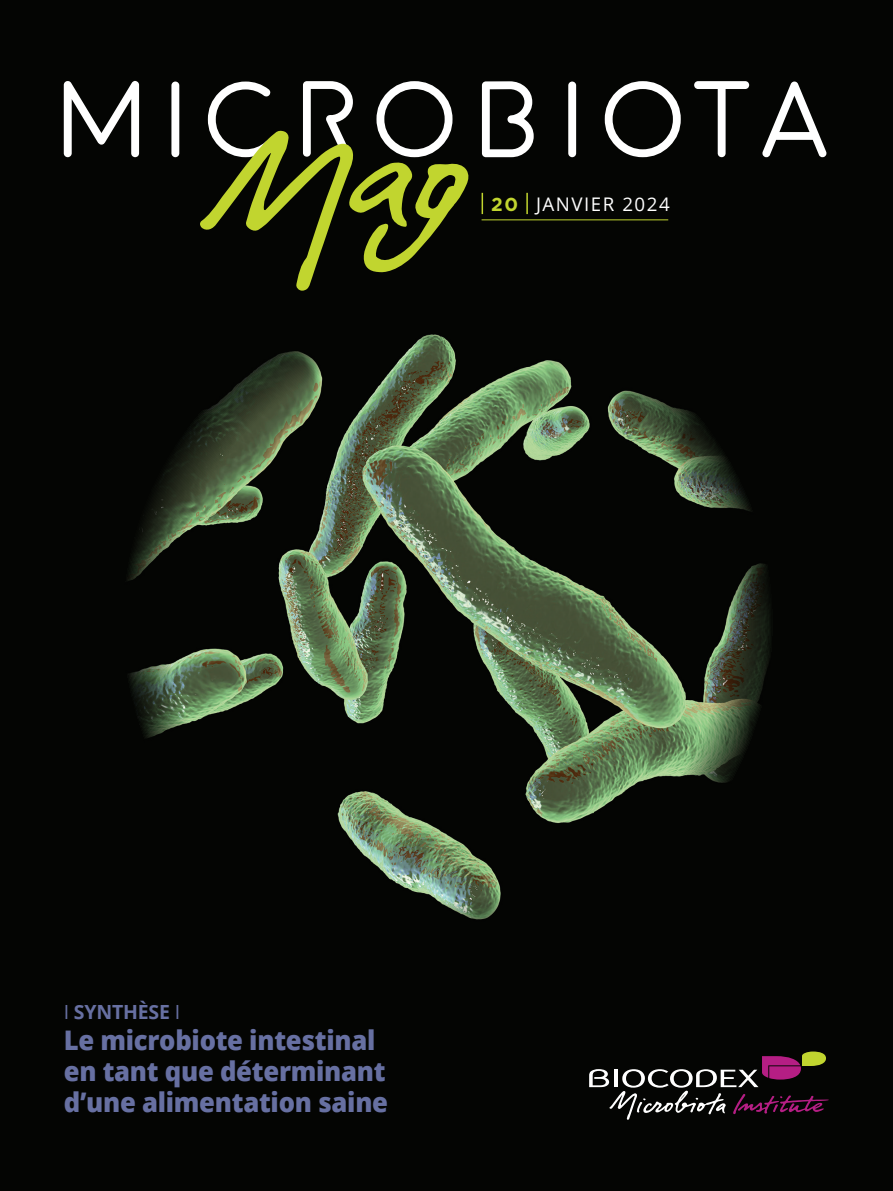
<style>
.page{position:relative;width:893px;height:1191px;background:#040503}
.page>*{position:absolute;margin:0;border:0;box-sizing:border-box;transform-origin:0 0}
.t1{font:800 27px/31.2px "Open Sans";letter-spacing:-.01em;color:#6770a2;scale:.95 1}
.t2{font:700 19.5px "Open Sans";letter-spacing:-.01em;color:#6770a2}
.t3{font:18.75px "Open Sans";letter-spacing:.08em;color:#fff}
.s1{font-family:"Gotham";font-weight:700;color:#c1d52f}
.s2{font-weight:400}
</style>
<div class="page">
<svg style="left:64px;top:81px;width:75px;height:77px"></svg>
<svg style="left:171px;top:82px;width:8px;height:75px"></svg>
<svg style="left:568px;top:82px;width:8px;height:75px"></svg>
<svg style="left:605px;top:81px;width:76px;height:76px"></svg>
<svg style="left:694px;top:81px;width:55px;height:77px"></svg>
<svg style="left:762px;top:82px;width:64px;height:75px"></svg>
<svg style="left:482px;top:81px;width:52px;height:76px"></svg>
<svg style="left:589px;top:1051px;width:240px;height:68px"></svg>
<hr style="left:482px;top:219px;width:186px;height:1px;background:#c1d52f">
<svg style="left:482px;top:193px;width:1px;height:21px"></svg>
<hr style="left:526px;top:193px;width:2px;height:21px;background:#c1d52f">
<svg style="left:200px;top:81px;width:269px;height:210px"></svg>
<img style="left:127px;top:334px;width:644px;height:586px">
<p class="t3" style="left:491px;top:191px;width:180px"><span class="s1">20</span> JANVIER 2024</p>
<p class="t2" style="left:64px;top:997px;width:118px"><span class="s2">I</span> SYNTHÈSE <span class="s2">I</span></p>
<p class="t1" style="left:64px;top:1023px;width:343px">Le microbiote intestinal en tant que déterminant d’une alimentation saine</p>
</div>
